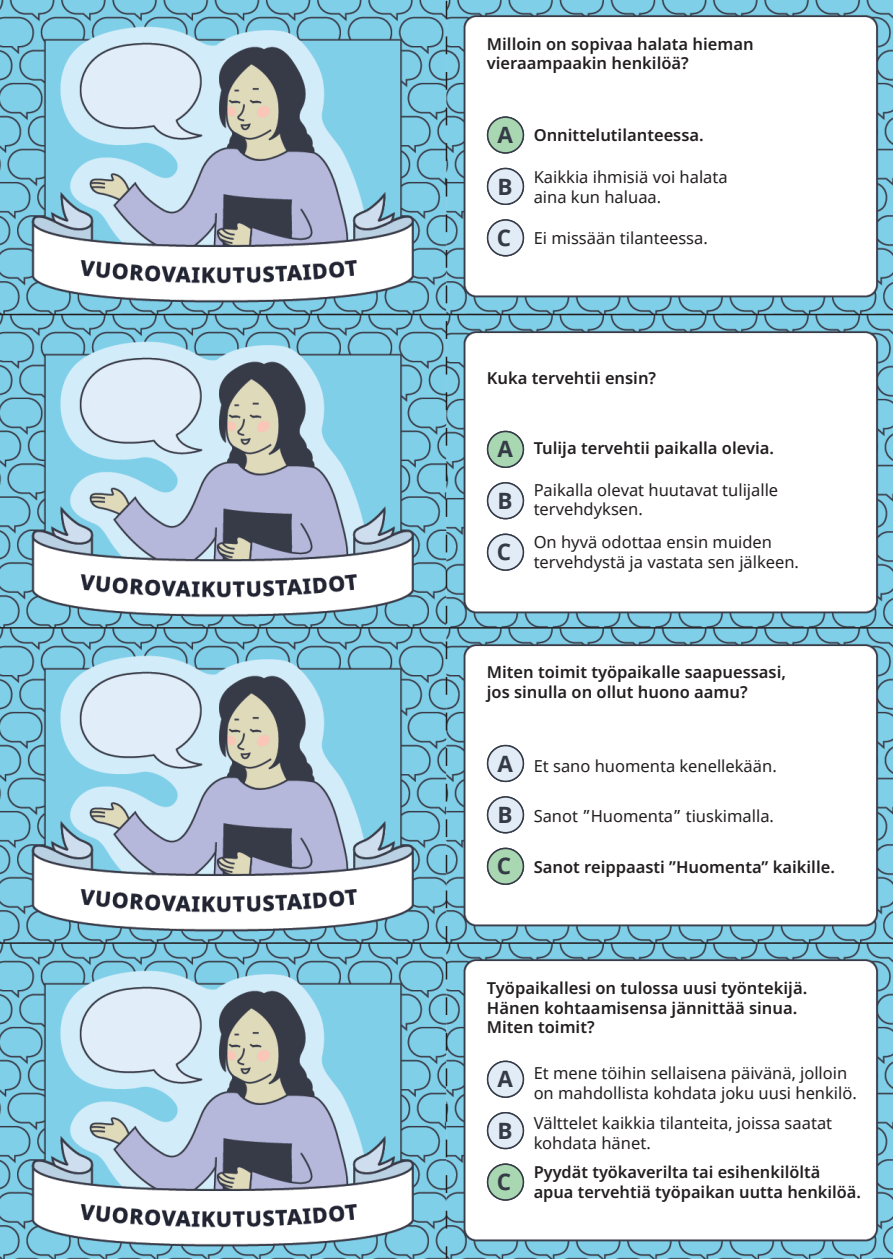
<style>
.page{position:relative;width:893px;height:1259px;background:#fff}
.page>*{position:absolute;margin:0;border:0;box-sizing:border-box;transform-origin:0 0}
.t1{font:700 22.5px "Noto Sans";color:#353a47}
.t2{font:600 16.5px/19.8px "Noto Sans";color:#231f20}
.t3{font:16.5px/19.8px "Noto Sans";color:#231f20}
</style>
<div class="page">
<img style="left:0;top:0;width:446px;height:1258px">
<img style="left:446px;top:0;width:447px;height:627px">
<img style="left:447px;top:628px;width:446px;height:630px">
<hr style="left:0;top:314px;width:893px;height:1px;background:#231f20">
<hr style="left:0;top:627px;width:893px;height:1px;background:#231f20">
<hr style="left:0;top:942px;width:893px;height:2px;background:#231f20">
<svg style="left:446px;top:1px;width:1px;height:1258px"></svg>
<div style="left:488px;top:117px;width:35px;height:36px;background:#a8d7b2;border-radius:50%"></div>
<div style="left:487px;top:116px;width:37px;height:38px;border:2px solid #353a47;border-radius:50%"></div>
<div style="left:488px;top:168px;width:35px;height:36px;background:#e1ecf7;border-radius:50%"></div>
<div style="left:487px;top:168px;width:37px;height:37px;border:2px solid #353a47;border-radius:50%"></div>
<div style="left:488px;top:220px;width:35px;height:36px;background:#e1ecf7;border-radius:50%"></div>
<div style="left:487px;top:219px;width:37px;height:37px;border:2px solid #353a47;border-radius:50%"></div>
<div style="left:488px;top:431px;width:35px;height:36px;background:#a8d7b2;border-radius:50%"></div>
<div style="left:487px;top:431px;width:37px;height:37px;border:2px solid #353a47;border-radius:50%"></div>
<div style="left:488px;top:483px;width:35px;height:35px;background:#e1ecf7;border-radius:50%"></div>
<div style="left:487px;top:482px;width:37px;height:37px;border:2px solid #353a47;border-radius:50%"></div>
<div style="left:488px;top:534px;width:35px;height:36px;background:#e1ecf7;border-radius:50%"></div>
<div style="left:487px;top:533px;width:37px;height:38px;border:2px solid #353a47;border-radius:50%"></div>
<div style="left:488px;top:1061px;width:35px;height:36px;background:#e1ecf7;border-radius:50%"></div>
<div style="left:487px;top:1060px;width:37px;height:38px;border:2px solid #353a47;border-radius:50%"></div>
<div style="left:488px;top:1112px;width:35px;height:36px;background:#e1ecf7;border-radius:50%"></div>
<div style="left:487px;top:1112px;width:37px;height:37px;border:2px solid #353a47;border-radius:50%"></div>
<div style="left:488px;top:1164px;width:35px;height:36px;background:#a8d7b2;border-radius:50%"></div>
<div style="left:487px;top:1163px;width:37px;height:37px;border:2px solid #353a47;border-radius:50%"></div>
<div style="left:488px;top:745px;width:35px;height:36px;background:#e1ecf7;border-radius:50%"></div>
<div style="left:487px;top:745px;width:37px;height:37px;border:2px solid #353a47;border-radius:50%"></div>
<div style="left:488px;top:797px;width:35px;height:35px;background:#e1ecf7;border-radius:50%"></div>
<div style="left:487px;top:796px;width:37px;height:37px;border:2px solid #353a47;border-radius:50%"></div>
<div style="left:488px;top:848px;width:35px;height:36px;background:#a8d7b2;border-radius:50%"></div>
<div style="left:487px;top:847px;width:37px;height:38px;border:2px solid #353a47;border-radius:50%"></div>
<p class="t2" style="left:487px;top:34px;width:268px">Milloin on sopivaa halata hieman vieraampaakin henkilöä?</p>
<h1 class="t1" style="left:497px;top:119px;width:17px">A</h1>
<h1 class="t1" style="left:498px;top:170px;width:17px">B</h1>
<h1 class="t1" style="left:497px;top:222px;width:16px">C</h1>
<p class="t2" style="left:534px;top:126px;width:172px">Onnittelutilanteessa.</p>
<p class="t3" style="left:534px;top:168px;width:196px">Kaikkia ihmisiä voi halata aina kun haluaa.</p>
<p class="t3" style="left:534px;top:229px;width:176px">Ei missään tilanteessa.</p>
<p class="t2" style="left:487px;top:368px;width:171px">Kuka tervehtii ensin?</p>
<h1 class="t1" style="left:497px;top:433px;width:17px">A</h1>
<h1 class="t1" style="left:498px;top:485px;width:17px">B</h1>
<h1 class="t1" style="left:497px;top:536px;width:16px">C</h1>
<p class="t2" style="left:534px;top:438px;width:242px">Tulija tervehtii paikalla olevia.</p>
<p class="t3" style="left:534px;top:480px;width:246px">Paikalla olevat huutavat tulijalle tervehdyksen.</p>
<p class="t3" style="left:534px;top:532px;width:267px">On hyvä odottaa ensin muiden tervehdystä ja vastata sen jälkeen.</p>
<p class="t2" style="left:487px;top:662px;width:301px">Miten toimit työpaikalle saapuessasi, jos sinulla on ollut huono aamu?</p>
<h1 class="t1" style="left:497px;top:747px;width:17px">A</h1>
<h1 class="t1" style="left:498px;top:799px;width:17px">B</h1>
<h1 class="t1" style="left:497px;top:850px;width:16px">C</h1>
<p class="t3" style="left:534px;top:756px;width:245px">Et sano huomenta kenellekään.</p>
<p class="t3" style="left:534px;top:807px;width:242px">Sanot ”Huomenta” tiuskimalla.</p>
<p class="t2" style="left:534px;top:857px;width:303px">Sanot reippaasti ”Huomenta” kaikille.</p>
<p class="t2" style="left:487px;top:978px;width:322px">Työpaikallesi on tulossa uusi työntekijä.<br>Hänen kohtaamisensa jännittää sinua.<br>Miten toimit?</p>
<p class="t3" style="left:534px;top:1063px;width:325px">Et mene töihin sellaisena päivänä, jolloin on mahdollista kohdata joku uusi henkilö.</p>
<p class="t3" style="left:534px;top:1113px;width:300px">Välttelet kaikkia tilanteita, joissa saatat kohdata hänet.</p>
<p class="t2" style="left:534px;top:1162px;width:329px">Pyydät työkaverilta tai esihenkilöltä apua tervehtiä työpaikan uutta henkilöä.</p>
<h1 class="t1" style="left:497px;top:1063px;width:17px">A</h1>
<h1 class="t1" style="left:498px;top:1114px;width:17px">B</h1>
<h1 class="t1" style="left:497px;top:1166px;width:16px">C</h1>
</div>
